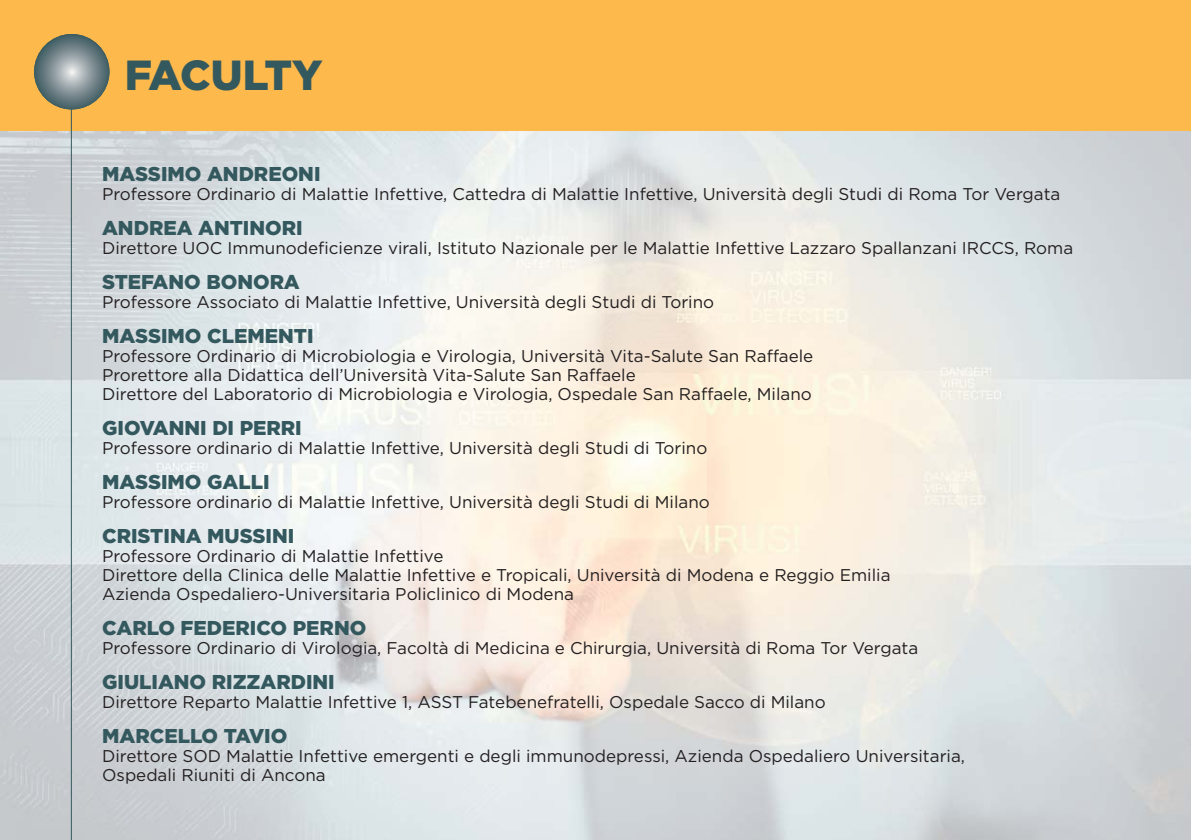
<style>
.page{position:relative;width:1191px;height:840px;background:#fff}
.page>*{position:absolute;margin:0;border:0;box-sizing:border-box;transform-origin:0 0}
.t1{font:900 42px "Gotham";letter-spacing:-.025em;color:#33585e}
.t2{font:900 20px "Gotham";color:#33585e}
.t3{font:17px/19px "Gotham";color:#231f20}
</style>
<div class="page">
<img style="left:0;top:130px;width:1191px;height:709px">
<div style="left:0;top:0;width:1191px;height:130px;background:#fdb94c"></div>
<hr style="left:71px;top:73px;width:1px;height:766px;background:#33585e">
<svg style="left:34px;top:34px;width:75px;height:75px;background:#74868b"></svg>
<h1 class="t1" style="left:125px;top:51px;width:199px">FACULTY</h1>
<p class="t2" style="left:102px;top:162px;width:220px">MASSIMO ANDREONI</p>
<p class="t3" style="left:102px;top:185px;width:959px">Professore Ordinario di Malattie Infettive, Cattedra di Malattie Infettive, Università degli Studi di Roma Tor Vergata</p>
<p class="t2" style="left:102px;top:216px;width:202px">ANDREA ANTINORI</p>
<p class="t3" style="left:102px;top:239px;width:972px">Direttore UOC Immunodeficienze virali, Istituto Nazionale per le Malattie Infettive Lazzaro Spallanzani IRCCS, Roma</p>
<p class="t2" style="left:102px;top:270px;width:199px">STEFANO BONORA</p>
<p class="t3" style="left:102px;top:293px;width:613px">Professore Associato di Malattie Infettive, Università degli Studi di Torino</p>
<p class="t2" style="left:102px;top:324px;width:213px">MASSIMO CLEMENTI</p>
<p class="t3" style="left:102px;top:347px;width:713px">Professore Ordinario di Microbiologia e Virologia, Università Vita-Salute San Raffaele<br>Prorettore alla Didattica dell’Università Vita-Salute San Raffaele<br>Direttore del Laboratorio di Microbiologia e Virologia, Ospedale San Raffaele, Milano</p>
<p class="t2" style="left:102px;top:416px;width:201px">GIOVANNI DI PERRI</p>
<p class="t3" style="left:102px;top:439px;width:607px">Professore ordinario di Malattie Infettive, Università degli Studi di Torino</p>
<p class="t2" style="left:102px;top:470px;width:169px">MASSIMO GALLI</p>
<p class="t3" style="left:102px;top:493px;width:609px">Professore ordinario di Malattie Infettive, Università degli Studi di Milano</p>
<p class="t2" style="left:102px;top:524px;width:194px">CRISTINA MUSSINI</p>
<p class="t3" style="left:102px;top:547px;width:790px">Professore Ordinario di Malattie Infettive<br>Direttore della Clinica delle Malattie Infettive e Tropicali, Università di Modena e Reggio Emilia<br>Azienda Ospedaliero-Universitaria Policlinico di Modena</p>
<p class="t2" style="left:102px;top:616px;width:266px">CARLO FEDERICO PERNO</p>
<p class="t3" style="left:102px;top:639px;width:817px">Professore Ordinario di Virologia, Facoltà di Medicina e Chirurgia, Università di Roma Tor Vergata</p>
<p class="t2" style="left:102px;top:670px;width:234px">GIULIANO RIZZARDINI</p>
<p class="t3" style="left:102px;top:693px;width:725px">Direttore Reparto Malattie Infettive 1, ASST Fatebenefratelli, Ospedale Sacco di Milano</p>
<p class="t2" style="left:102px;top:724px;width:187px">MARCELLO TAVIO</p>
<p class="t3" style="left:102px;top:747px;width:864px">Direttore SOD Malattie Infettive emergenti e degli immunodepressi, Azienda Ospedaliero Universitaria,<br>Ospedali Riuniti di Ancona</p>
</div>
